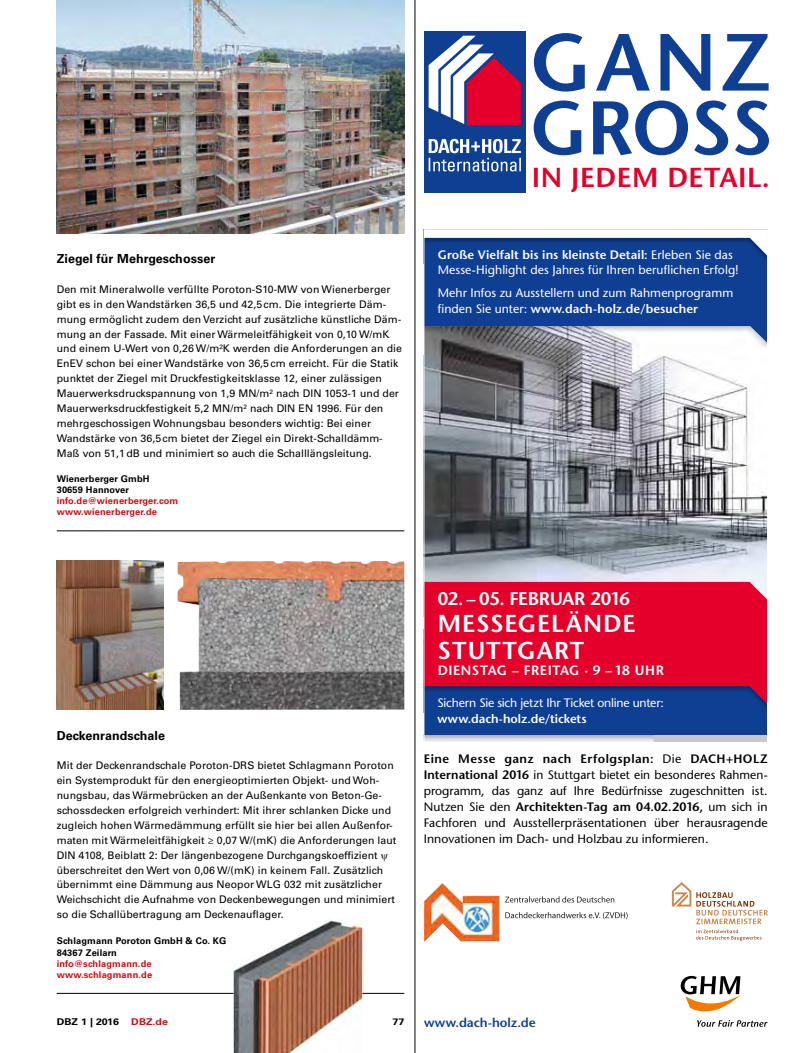
<style>
.page{position:relative;width:798px;height:1053px;background:#fff}
.page>*{position:absolute;margin:0;border:0;box-sizing:border-box;transform-origin:0 0}
.t1{font:600 80.75px "Stone Sans Std";color:#0f3f93}
.t2{font:600 75.62px "Stone Sans Std";letter-spacing:-.015em;color:#0f3f93}
.t3{font:600 27.38px "Stone Sans Std";letter-spacing:.02em;color:#e4002b}
.t4{font:600 24.38px/26.9px "Stone Sans Std";letter-spacing:.04em;color:#fff}
.t5{font:600 18.25px "Stone Sans Std";letter-spacing:-.025em;color:#fff}
.t6{font:600 13.5px "Stone Sans Std";letter-spacing:.035em;color:#fff}
.t7{font:600 12.75px "Stone Sans Std";letter-spacing:-.005em;color:#0f3f93}
.t8{font:700 12.5px "Univers LT Std";letter-spacing:.005em;color:#000}
.t9{font:500 12.25px/15.9px "Stone Sans Std";letter-spacing:.005em;color:#000;text-align:justify}
.t10{font:500 12.25px/15.9px "Stone Sans Std";color:#fff}
.t11{font:500 12.25px "Stone Sans Std";letter-spacing:-.02em;color:#fff}
.t12{font:600 12.25px "Stone Sans Std";letter-spacing:-.005em;color:#fff}
.t13{font:10.5px/14.9px "Univers LT Std";letter-spacing:.005em;color:#000}
.t14{font:700 9.38px "Univers LT Std";letter-spacing:.005em;color:#000;scale:1.13 1}
.t15{font:700 9.38px "Univers LT Std";color:#cd1013;scale:1.13 1}
.t16{font:700 9.25px/11.1px "Univers LT Std";letter-spacing:.015em;color:#cd1013}
.t17{font:700 9.25px/11.1px "Univers LT Std";letter-spacing:.015em;color:#000}
.s1{font-weight:600}
</style>
<div class="page">
<hr style="left:57px;top:993px;width:347px;height:1px;background:#000">
<img style="left:233px;top:920px;width:129px;height:132px">
<img style="left:57px;top:561px;width:106px;height:148px">
<img style="left:177px;top:561px;width:227px;height:148px">
<img style="left:57px;top:0;width:347px;height:233px">
<hr style="left:57px;top:530px;width:347px;height:1px;background:#000">
<img style="left:425px;top:343px;width:340px;height:239px">
<svg style="left:425px;top:263px;width:340px;height:80px;background:#31579a"></svg>
<div style="left:425px;top:256px;width:340px;height:7px;background:#0f3f93"></div>
<svg style="left:425px;top:237px;width:340px;height:19px;background:#1c4792"></svg>
<img style="left:425px;top:734px;width:340px;height:7px">
<div style="left:424px;top:683px;width:343px;height:51px;background:#0f3f93"></div>
<svg style="left:425px;top:582px;width:340px;height:122px;background:#c50839"></svg>
<div style="left:424px;top:31px;width:101px;height:158px;background:#0f3f93"></div>
<svg style="left:428px;top:36px;width:92px;height:89px"></svg>
<svg style="left:428px;top:139px;width:92px;height:32px"></svg>
<svg style="left:505px;top:896px;width:109px;height:6px"></svg>
<svg style="left:505px;top:912px;width:122px;height:7px"></svg>
<img style="left:424px;top:883px;width:75px;height:58px">
<svg style="left:671px;top:882px;width:96px;height:58px"></svg>
<svg style="left:680px;top:975px;width:87px;height:51px"></svg>
<hr style="left:414px;top:0;width:1px;height:1052px;background:#000">
<p class="t8" style="left:57px;top:251px;width:160px">Ziegel für Mehrgeschosser</p>
<p class="t13" style="left:57px;top:282px;width:346px">Den mit Mineralwolle verfüllte Poroton-S10-MW von Wienerberger gibt es in den Wandstärken 36,5 und 42,5cm. Die integrierte Däm&shy;mung ermöglicht zudem den Verzicht auf zusätzliche künstliche Däm&shy;mung an der Fassade. Mit einer Wärmeleitfähigkeit von 0,10 W/mK und einem U-Wert von 0,26 W/m²K werden die Anforderungen an die EnEV schon bei einer Wandstärke von 36,5cm erreicht. Für die Statik punktet der Ziegel mit Druckfestigkeitsklasse 12, einer zulässigen Mauerwerksdruckspannung von 1,9 MN/m² nach DIN 1053-1 und der Mauerwerksdruckfestigkeit 5,2 MN/m² nach DIN EN 1996. Für den mehrgeschossigen Wohnungsbau besonders wichtig: Bei einer Wandstärke von 36,5cm bietet der Ziegel ein Direkt-Schalldämm-Maß von 51,1dB und minimiert so auch die Schalllängsleitung.</p>
<p class="t17" style="left:57px;top:473px;width:94px">Wienerberger GmbH<br>30659 Hannover</p>
<p class="t16" style="left:57px;top:495px;width:123px">info.de@wienerberger.com www.wienerberger.de</p>
<h1 class="t1" style="left:530px;top:14px;width:241px">GANZ</h1>
<h2 class="t2" style="left:530px;top:82px;width:244px">GROSS</h2>
<h3 class="t3" style="left:531px;top:161px;width:239px">IN JEDEM DETAIL.</h3>
<p class="t10" style="left:437px;top:246px;width:302px"><span class="s1">Große Vielfalt bis ins kleinste Detail:</span> Erleben Sie das<br>Messe-Highlight des Jahres für Ihren beruflichen Erfolg!</p>
<p class="t10" style="left:437px;top:285px;width:297px">Mehr Infos zu Ausstellern und zum Rahmenprogramm finden Sie unter: <span class="s1">www.dach-holz.de/besucher</span></p>
<p class="t8" style="left:57px;top:727px;width:110px">Deckenrandschale</p>
<p class="t13" style="left:57px;top:758px;width:341px">Mit der Deckenrandschale Poroton-DRS bietet Schlagmann Poroton ein Systemprodukt für den energieoptimierten Objekt- und Woh&shy;nungsbau, das Wärmebrücken an der Außenkante von Beton-Ge&shy;schossdecken erfolgreich verhindert: Mit ihrer schlanken Dicke und zugleich hohen Wärmedämmung erfüllt sie hier bei allen Außenfor&shy;maten mit Wärmeleitfähigkeit ≥ 0,07 W/(mK) die Anforderungen laut DIN 4108, Beiblatt 2: Der längenbezogene Durchgangskoeffizient überschreitet den Wert von 0,06 W/(mK) in keinem Fall. Zusätzlich übernimmt eine Dämmung aus Neopor WLG 032 mit zusätzlicher Weichschicht die Aufnahme von Deckenbewegungen und minimiert so die Schallübertragung am Deckenauflager.</p>
<p class="t17" style="left:57px;top:935px;width:171px">Schlagmann Poroton GmbH &amp; Co. KG<br>84367 Zeilarn</p>
<p class="t16" style="left:57px;top:957px;width:97px">info@schlagmann.de www.schlagmann.de</p>
<p class="t14" style="left:57px;top:1016px;width:57px">DBZ 1 | 2016</p>
<p class="t15" style="left:131px;top:1016px;width:34px">DBZ.de</p>
<p class="t14" style="left:392px;top:1016px;width:12px">77</p>
<h3 class="t5" style="left:437px;top:587px;width:194px">02. – 05. FEBRUAR 2016</h3>
<h3 class="t4" style="left:437px;top:610px;width:199px">MESSEGELÄNDE<br>STUTTGART</h3>
<p class="t6" style="left:437px;top:662px;width:228px">DIENSTAG – FREITAG · 9 – 18 UHR</p>
<p class="t11" style="left:437px;top:695px;width:228px">Sichern Sie sich jetzt Ihr Ticket online unter:</p>
<p class="t12" style="left:437px;top:711px;width:151px">www.dach-holz.de/tickets</p>
<p class="t9" style="left:423px;top:751px;width:345px"><span class="s1">Eine Messe ganz nach Erfolgsplan:</span> Die <span class="s1">DACH+HOLZ International 2016</span> in Stuttgart bietet ein besonderes Rahmen&shy;programm, das ganz auf Ihre Bedürfnisse zugeschnitten ist.<br>Nutzen Sie den <span class="s1">Architekten-Tag am 04.02.2016,</span> um sich in Fachforen und Ausstellerpräsentationen über herausragende Innovationen im Dach- und Holzbau zu informieren.</p>
<p class="t7" style="left:424px;top:1014px;width:113px">www.dach-holz.de</p>
</div>
